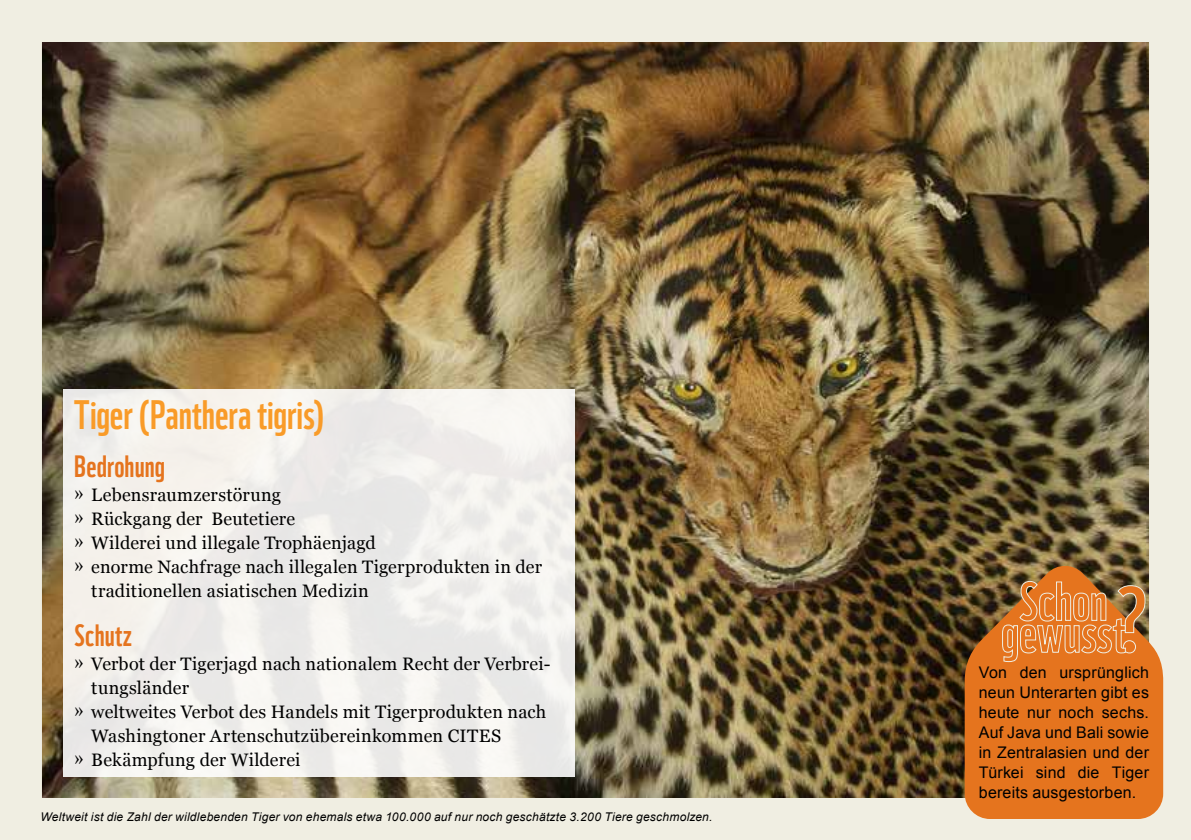
<style>
.page{position:relative;width:1191px;height:840px;background:#fff}
.page>*{position:absolute;margin:0;border:0;box-sizing:border-box;transform-origin:0 0}
.t1{font:40px "WWF";letter-spacing:-.005em;color:#f99b28}
.t2{font:30px "WWF";color:#e5741e}
.t3{font:18px "Georgia";letter-spacing:.005em;color:#000}
.t4{font:16px/20px "Arial";letter-spacing:.01em;color:#000;text-align:justify}
.t5{font:italic 12px "Arial";letter-spacing:.02em;color:#000}
.s1{font-family:"Adobe Garamond Pro";font-size:26px}
</style>
<div class="page">
<div style="left:0;top:0;width:1191px;height:839px;background:#f0eee2"></div>
<img style="left:42px;top:42px;width:1107px;height:755px">
<svg style="left:964px;top:563px;width:199px;height:255px;fill:#e5741e"></svg>
<svg style="left:1001px;top:580px;width:145px;height:82px"></svg>
<div style="left:63px;top:389px;width:511px;height:387px;background:#f2f0eb"></div>
<h1 class="t1" style="left:74px;top:383px;width:252px">Tiger (Panthera tigris)</h1>
<h2 class="t2" style="left:74px;top:443px;width:92px">Bedrohung</h2>
<p class="t3" style="left:74px;top:484px;width:208px"><span class="s1">»</span> Lebensraumzerstörung</p>
<p class="t3" style="left:74px;top:508px;width:222px"><span class="s1">»</span> Rückgang der Beutetiere</p>
<p class="t3" style="left:74px;top:532px;width:303px"><span class="s1">»</span> Wilderei und illegale Trophäenjagd</p>
<p class="t3" style="left:74px;top:556px;width:469px"><span class="s1">»</span> enorme Nachfrage nach illegalen Tigerprodukten in der</p>
<p class="t3" style="left:91px;top:580px;width:279px">traditionellen asiatischen Medizin</p>
<h2 class="t2" style="left:74px;top:611px;width:59px">Schutz</h2>
<p class="t3" style="left:74px;top:652px;width:478px"><span class="s1">»</span> Verbot der Tigerjagd nach nationalem Recht der Verbrei-</p>
<p class="t3" style="left:91px;top:676px;width:99px">tungsländer</p>
<p class="t3" style="left:74px;top:700px;width:473px"><span class="s1">»</span> weltweites Verbot des Handels mit Tigerprodukten nach</p>
<p class="t3" style="left:91px;top:724px;width:411px">Washingtoner Artenschutzübereinkommen CITES</p>
<p class="t3" style="left:74px;top:748px;width:228px"><span class="s1">»</span> Bekämpfung der Wilderei</p>
<p class="t5" style="left:41px;top:808px;width:673px">Weltweit ist die Zahl der wildlebenden Tiger von ehemals etwa 100.000 auf nur noch geschätzte 3.200 Tiere geschmolzen.</p>
<p class="t4" style="left:979px;top:662px;width:172px">Von den ursprünglich neun Unterarten gibt es heute nur noch sechs.<br>Auf Java und Bali sowie in Zentralasien und der Türkei sind die Tiger bereits ausgestorben.</p>
</div>
